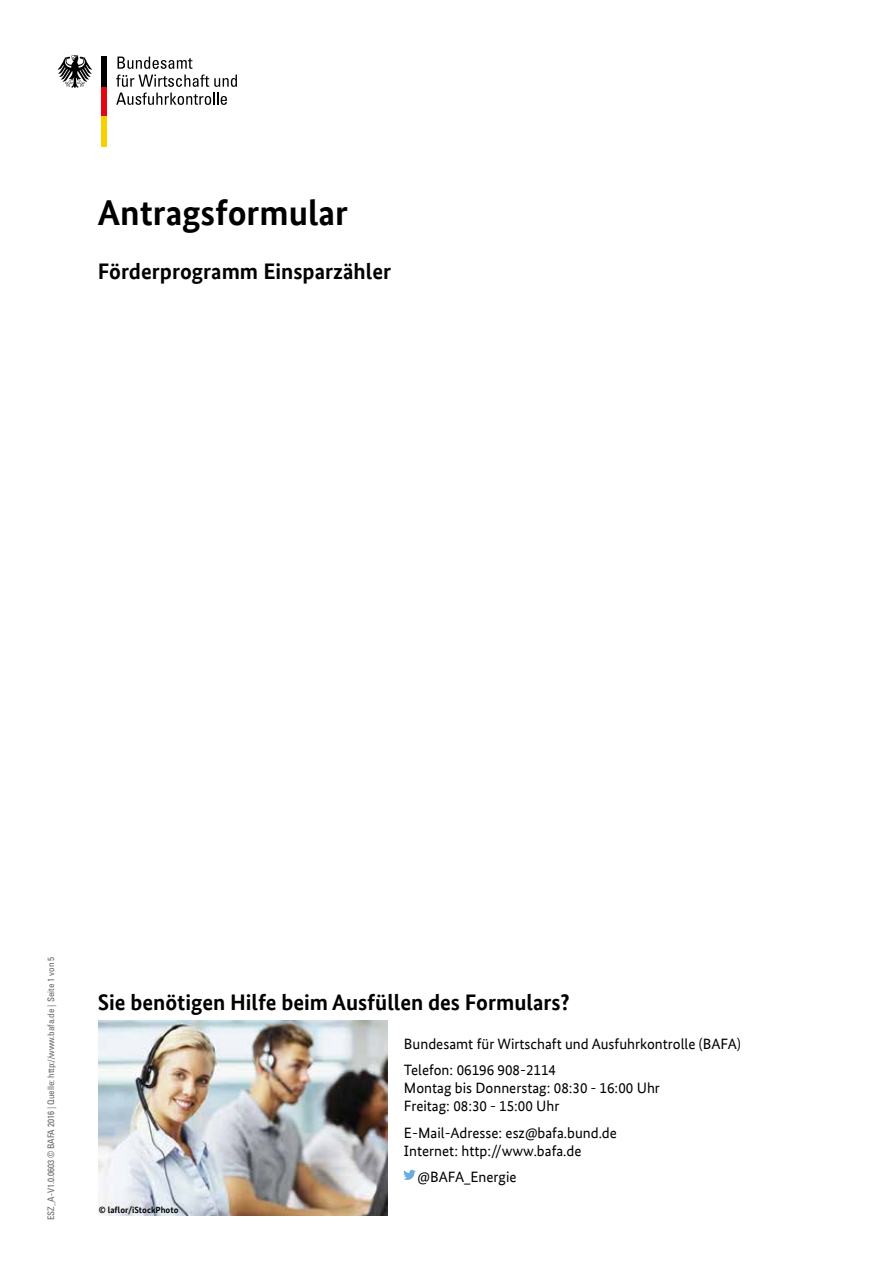
<style>
.page{position:relative;width:893px;height:1263px;background:#fff}
.page>*{position:absolute;margin:0;border:0;box-sizing:border-box;transform-origin:0 0}
.t1{font:700 36px "Bundes Sans Office";color:#000}
.t2{font:700 22.5px "Bundes Sans Office";color:#000}
.t3{font:15px/18px "Bundes Sans Office";color:#000}
.t4{font:condensed 9px "Univers LT Std";color:#646363}
.t5{font:700 9px "Bundes Sans Office";color:#000}
</style>
<div class="page">
<svg style="left:118px;top:57px;width:74px;height:12px"></svg>
<svg style="left:116px;top:75px;width:121px;height:12px"></svg>
<svg style="left:116px;top:93px;width:111px;height:12px"></svg>
<div style="left:101px;top:87px;width:6px;height:30px;background:#e30613"></div>
<div style="left:101px;top:117px;width:6px;height:30px;background:#f8d200"></div>
<div style="left:101px;top:57px;width:6px;height:30px;background:#000"></div>
<svg style="left:57px;top:55px;width:35px;height:33px"></svg>
<img style="left:98px;top:1020px;width:289px;height:196px">
<svg style="left:403px;top:1170px;width:13px;height:10px"></svg>
<h1 class="t1" style="left:98px;top:192px;width:252px">Antragsformular</h1>
<h2 class="t2" style="left:98px;top:258px;width:295px">Förderprogramm Einsparzähler</h2>
<p class="t4" style="left:45px;top:1220px;width:265px;rotate:-90deg">esz_a-V1.0.0603 © BAFA 2016 | Quelle: http://www.bafa.de | Seite 1 von 5</p>
<h2 class="t2" style="left:98px;top:989px;width:473px">Sie benötigen Hilfe beim Ausfüllen des Formulars?</h2>
<p class="t3" style="left:404px;top:1030px;width:338px;line-height:26.5px">Bundesamt für Wirtschaft und Ausfuhrkontrolle (BAFA)<br>Telefon: 06196 908-2114</p>
<p class="t3" style="left:404px;top:1079px;width:258px">Montag bis Donnerstag: 08:30 - 16:00 Uhr<br>Freitag: 08:30 - 15:00 Uhr</p>
<p class="t3" style="left:404px;top:1124px;width:214px">E-Mail-Adresse: esz@bafa.bund.de<br>Internet: http://www.bafa.de</p>
<p class="t3" style="left:418px;top:1168px;width:101px">@BAFA_Energie</p>
<p class="t5" style="left:99px;top:1205px;width:81px">© laflor/iStockPhoto</p>
</div>
